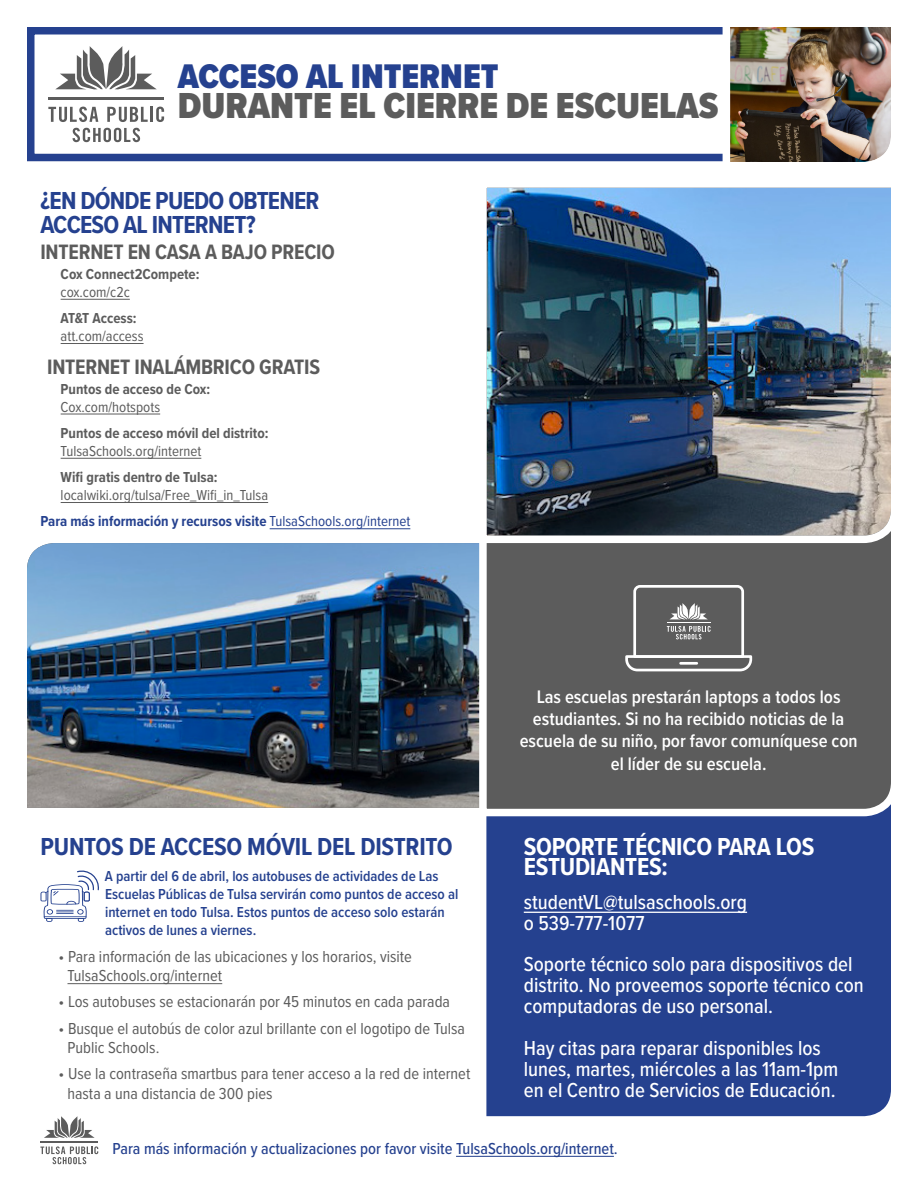
<style>
.page{position:relative;width:918px;height:1188px;background:#fff}
.page>*{position:absolute;margin:0;border:0;box-sizing:border-box;transform-origin:0 0}
.t1{font:900 37.5px "Proxima Nova Cond";color:#5c5c5c}
.t2{font:900 35.4px "Proxima Nova Cond";color:#25418f}
.Subhead_14_4pt_Grey{font:700 25.5px/24px "Proxima Nova Cond";letter-spacing:-.03em;color:#25418f}
.Subhead_14_4pt_Grey-2{font:700 25.5px/19.5px "Proxima Nova Cond";letter-spacing:-.01em;color:#fff}
.Subhead_14_4pt_Grey-3{font:700 25.5px "Proxima Nova Cond";letter-spacing:-.01em;color:#25418f}
.Subhead_14_4pt_Grey-4{font:700 21.6px "Proxima Nova Cond";letter-spacing:-.01em;color:#5c5c5c}
.Text{font:500 21px/21px "Proxima Nova Cond";color:#fff}
.Text-2{font:600 18.75px/22.2px "Proxima Nova Cond";color:#fff;text-align:center}
.Text-3{font:16.5px/19.5px "Proxima Nova Cond";color:#5c5c5c}
.Text-4{font:500 16.5px "Proxima Nova Cond";color:#25418f}
.Subhead_14_4pt_Grey-5{font:600 15px/18px "Proxima Nova Cond";color:#25418f}
.Text-5{font:700 15px/18px "Proxima Nova Cond";color:#5c5c5c}
.Text-6{font:15px/18px "Proxima Nova Cond";color:#5c5c5c}
.Text-7{font:700 15px "Proxima Nova Cond";color:#25418f}
.s1{font-weight:400}
.s2{font-weight:700}
</style>
<div class="page">
<img style="left:27px;top:543px;width:448px;height:265px">
<div style="left:486px;top:820px;width:405px;height:296px;background:#25418f"></div>
<svg style="left:475px;top:547px;width:416px;height:273px;background:#636465"></svg>
<img style="left:475px;top:187px;width:416px;height:360px">
<svg style="left:48px;top:107px;width:50px;height:15px"></svg>
<svg style="left:107px;top:107px;width:57px;height:15px"></svg>
<hr style="left:48px;top:97px;width:116px;height:2px;background:#5c5c5c">
<svg style="left:72px;top:128px;width:68px;height:14px"></svg>
<svg style="left:56px;top:46px;width:100px;height:43px"></svg>
<hr style="left:40px;top:1142px;width:58px;height:1px;background:#5c5c5c">
<svg style="left:40px;top:1146px;width:58px;height:18px"></svg>
<svg style="left:44px;top:1116px;width:51px;height:22px"></svg>
<div style="left:27px;top:27px;width:764px;height:134px;border:8px solid #25418f"></div>
<img style="left:719px;top:27px;width:172px;height:135px">
<hr style="left:524px;top:912px;width:223px;height:1px;background:#fff">
<hr style="left:456px;top:1156px;width:158px;height:1px;background:#25418f">
<hr style="left:68px;top:983px;width:154px;height:1px;background:#5c5c5c">
<svg style="left:40px;top:870px;width:59px;height:52px"></svg>
<hr style="left:61px;top:299px;width:69px;height:1px;background:#5c5c5c">
<hr style="left:61px;top:343px;width:83px;height:1px;background:#5c5c5c">
<hr style="left:61px;top:414px;width:99px;height:1px;background:#5c5c5c">
<hr style="left:61px;top:458px;width:140px;height:1px;background:#5c5c5c">
<hr style="left:61px;top:502px;width:207px;height:1px;background:#5c5c5c">
<hr style="left:270px;top:528px;width:140px;height:1px;background:#25418f">
<svg style="left:624px;top:584px;width:130px;height:89px;background:#767676"></svg>
<p class="t2" style="left:178px;top:50px;width:322px">ACCESO AL INTERNET</p>
<p class="t1" style="left:178px;top:78px;width:542px">DURANTE EL CIERRE DE ESCUELAS</p>
<p class="Subhead_14_4pt_Grey" style="left:40px;top:188px;width:281px">¿EN DÓNDE PUEDO OBTENER<br>ACCESO AL INTERNET?</p>
<p class="Subhead_14_4pt_Grey-4" style="left:40px;top:236px;width:296px">INTERNET EN CASA A BAJO PRECIO</p>
<p class="Text-5" style="left:61px;top:265px;width:140px">Cox Connect2Compete: <span class="s1">cox.com/c2c</span></p>
<p class="Text-6" style="left:61px;top:309px;width:84px"><span class="s2">AT&amp;T Access: </span>att.com/access</p>
<p class="Subhead_14_4pt_Grey-4" style="left:47px;top:351px;width:274px">INTERNET INALÁMBRICO GRATIS</p>
<p class="Text-5" style="left:61px;top:379px;width:151px">Puntos de acceso de Cox:<br><span class="s1">Cox.com/hotspots</span></p>
<p class="Text-5" style="left:61px;top:424px;width:209px">Puntos de acceso móvil del distrito:<br><span class="s1">TulsaSchools.org/internet</span></p>
<p class="Text-6" style="left:61px;top:468px;width:209px"><span class="s2">Wifi gratis dentro de Tulsa: </span>localwiki.org/tulsa/Free_Wifi_in_Tulsa</p>
<p class="Text-7" style="left:40px;top:510px;width:371px">Para más información y recursos visite <span class="s1">TulsaSchools.org/internet</span></p>
<p class="Subhead_14_4pt_Grey-3" style="left:40px;top:828px;width:414px">PUNTOS DE ACCESO MÓVIL DEL DISTRITO</p>
<p class="Subhead_14_4pt_Grey-5" style="left:105px;top:867px;width:355px">A partir del 6 de abril, los autobuses de actividades de Las Escuelas Públicas de Tulsa servirán como puntos de acceso al internet en todo Tulsa. Estos puntos de acceso solo estarán activos de lunes a viernes.</p>
<p class="Text-3" style="left:68px;top:946px;width:346px;text-indent:-9px">• Para información de las ubicaciones y los horarios, visite<br>TulsaSchools.org/internet</p>
<p class="Text-3" style="left:59px;top:991px;width:393px">• Los autobuses se estacionarán por 45 minutos en cada parada</p>
<p class="Text-3" style="left:68px;top:1018px;width:399px;text-indent:-9px">• Busque el autobús de color azul brillante con el logotipo de Tulsa<br>Public Schools.</p>
<p class="Text-3" style="left:68px;top:1063px;width:404px;text-indent:-9px">• Use la contraseña smartbus para tener acceso a la red de internet hasta a una distancia de 300 pies</p>
<p class="Text-2" style="left:520px;top:685px;width:339px">Las escuelas prestarán laptops a todos los estudiantes. Si no ha recibido noticias de la escuela de su niño, por favor comuníquese con el líder de su escuela.</p>
<p class="Subhead_14_4pt_Grey-2" style="left:524px;top:836px;width:292px">SOPORTE TÉCNICO PARA LOS<br>ESTUDIANTES:</p>
<p class="Text" style="left:524px;top:891px;width:225px">studentVL@tulsaschools.org o 539-777-1077</p>
<p class="Text" style="left:524px;top:953px;width:341px">Soporte técnico solo para dispositivos del distrito. No proveemos soporte técnico con computadoras de uso personal.</p>
<p class="Text" style="left:524px;top:1036px;width:316px">Hay citas para reparar disponibles los lunes, martes, miércoles a las 11am-1pm en el Centro de Servicios de Educación.</p>
<p class="Text-4" style="left:112px;top:1136px;width:507px">Para más información y actualizaciones por favor visite TulsaSchools.org/internet.</p>
</div>
